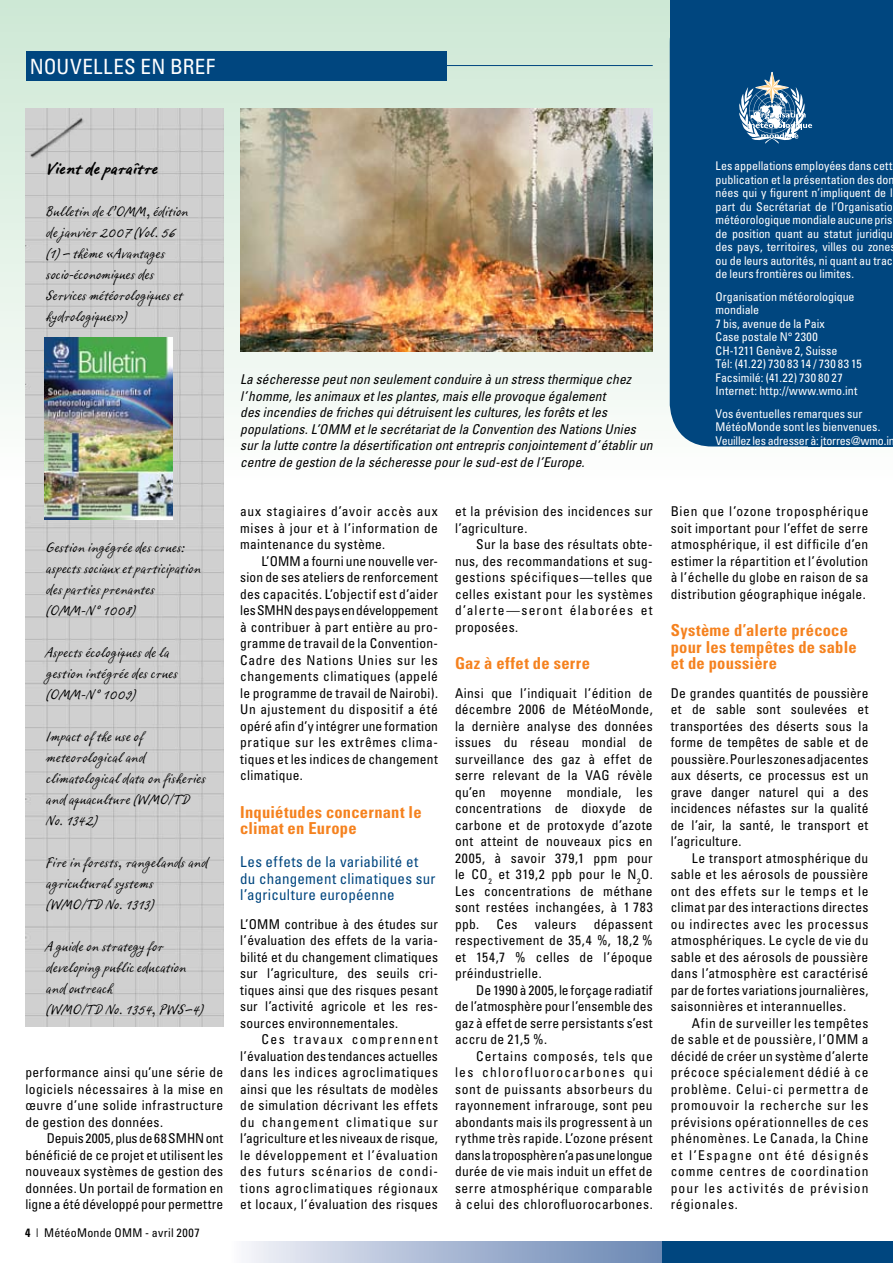
<style>
.page{position:relative;width:893px;height:1263px;background:#fff}
.page>*{position:absolute;margin:0;border:0;box-sizing:border-box;transform-origin:0 0}
.t1{font:condensed 21px "Univers";letter-spacing:.02em;color:#fff}
.t2{font:700 18px "Ropsen Script";letter-spacing:.01em;color:#000}
.t3{font:700 condensed 16.5px/16.5px "Univers";letter-spacing:.015em;color:#f5821f}
.t4{font:15px/21px "Ropsen Script";letter-spacing:.015em;color:#000}
.t5{font:condensed 15px/16.5px "Univers";letter-spacing:.015em;color:#00467f}
.t6{font:condensed 13.5px/16.5px "Univers";letter-spacing:.025em;color:#000;text-align:justify}
.t7{font:italic condensed 13.5px/16.5px "Univers";letter-spacing:.01em;color:#000}
.t8{font:condensed 12px/13.5px "Univers";color:#fff}
.t9{font:condensed 12px "Univers";letter-spacing:.025em;color:#000}
</style>
<div class="page">
<div style="left:0;top:0;width:893px;height:479px;background:linear-gradient(to bottom,#cde8d4,#fbfdfb)"></div>
<div style="left:26px;top:51px;width:420px;height:30px;background:#00467f"></div>
<hr style="left:381px;top:65px;width:272px;height:1px;background:#00467f">
<div style="left:670px;top:0;width:223px;height:446px;background:#00467f;border-radius:43px"></div>
<div style="left:670px;top:0;width:223px;height:65px;background:#00467f"></div>
<div style="left:808px;top:0;width:85px;height:446px;background:#00467f"></div>
<div style="left:661px;top:1242px;width:232px;height:21px;background:#00467f"></div>
<div style="left:232px;top:1242px;width:429px;height:21px;background:linear-gradient(to right,#f3f3f9,#6784b2)"></div>
<img style="left:26px;top:108px;width:197px;height:918px">
<img style="left:240px;top:108px;width:413px;height:243px">
<img style="left:44px;top:338px;width:128px;height:181px">
<svg style="left:739px;top:72px;width:73px;height:72px"></svg>
<h1 class="t1" style="left:30px;top:54px;width:187px">NOUVELLES EN BREF</h1>
<h2 class="t2" style="left:46px;top:158px;width:113px">Vient de paraître</h2>
<p class="t4" style="left:46px;top:202px;width:144px">Bulletin de l’OMM, édition de janvier 2007 (Vol. 56 (1) – thème «Avantages socio-économiques des<br>Services météorologiques et hydrologiques»)</p>
<p class="t4" style="left:46px;top:538px;width:156px">Gestion ingégrée des crues: aspects sociaux et participation des parties prenantes (OMM-N° 1008)</p>
<p class="t4" style="left:46px;top:643px;width:133px">Aspects écologiques de la gestion intégrée des crues (OMM-N° 1009)</p>
<p class="t4" style="left:46px;top:727px;width:161px">Impact of the use of meteorological and climatological data on fisheries and aquaculture (WMO/TD<br>No. 1342)</p>
<p class="t4" style="left:46px;top:853px;width:163px">Fire in forests, rangelands and agricultural systems (WMO/TD No. 1313)</p>
<p class="t4" style="left:46px;top:937px;width:159px">A guide on strategy for developing public education and outreach<br>(WMO/TD No. 1354, PWS–4)</p>
<p class="t6" style="left:26px;top:1064px;width:199px">performance ainsi qu’une série de logiciels nécessaires à la mise en œuvre d’une solide infrastructure de gestion des données.</p>
<p class="t6" style="left:26px;top:1130px;width:199px;text-indent:21px">Depuis 2005, plus de 68 SMHN ont bénéficié de ce projet et utilisent les nouveaux systèmes de gestion des données. Un portail de formation en ligne a été développé pour permettre</p>
<p class="t9" style="left:36px;top:1225px;width:165px">| MétéoMonde OMM - avril 2007</p>
<p class="t7" style="left:240px;top:371px;width:414px">La sécheresse peut non seulement conduire à un stress thermique chez l’homme, les animaux et les plantes, mais elle provoque également<br>des incendies de friches qui détruisent les cultures, les forêts et les populations. L’OMM et le secrétariat de la Convention des Nations Unies sur la lutte contre la désertification ont entrepris conjointement d’établir un centre de gestion de la sécheresse pour le sud-est de l’Europe.</p>
<p class="t6" style="left:240px;top:503px;width:199px">aux stagiaires d’avoir accès aux mises à jour et à l’information de maintenance du système.</p>
<p class="t6" style="left:240px;top:552px;width:199px;text-indent:21px">L’OMM a fourni une nouvelle ver&shy;sion de ses ateliers de renforcement des capacités. L’objectif est d’aider les SMHN des pays en développement à contribuer à part entière au pro&shy;gramme de travail de la Convention-Cadre des Nations Unies sur les changements climatiques (appelé le programme de travail de Nairobi).<br>Un ajustement du dispositif a été opéré afin d’y intégrer une formation pratique sur les extrêmes clima&shy;tiques et les indices de changement climatique.</p>
<p class="t3" style="left:240px;top:803px;width:183px">Inquiétudes concernant le climat en Europe</p>
<p class="t5" style="left:240px;top:853px;width:197px">Les effets de la variabilité et du changement climatiques sur l’agriculture européenne</p>
<p class="t6" style="left:240px;top:915px;width:199px">L’OMM contribue à des études sur l’évaluation des effets de la varia&shy;bilité et du changement climatiques sur l’agriculture, des seuils cri&shy;tiques ainsi que des risques pesant sur l’activité agricole et les res&shy;sources environnementales.</p>
<p class="t6" style="left:240px;top:1031px;width:199px;text-indent:21px">Ces travaux comprennent l’évaluation des tendances actuelles dans les indices agroclimatiques ainsi que les résultats de modèles de simulation décrivant les effets du changement climatique sur l’agriculture et les niveaux de risque, le développement et l’évaluation des futurs scénarios de condi&shy;tions agroclimatiques régionaux et locaux, l’évaluation des risques</p>
<p class="t6" style="left:455px;top:503px;width:199px">et la prévision des incidences sur l’agriculture.</p>
<p class="t6" style="left:455px;top:536px;width:199px;text-indent:21px">Sur la base des résultats obte&shy;nus, des recommandations et sug&shy;gestions spécifiques—telles que celles existant pour les systèmes d’alerte—seront élaborées et proposées.</p>
<p class="t3" style="left:455px;top:655px;width:136px">Gaz à effet de serre</p>
<p class="t6" style="left:455px;top:684px;width:199px">Ainsi que l’indiquait l’édition de décembre 2006 de MétéoMonde, la dernière analyse des données issues du réseau mondial de surveillance des gaz à effet de serre relevant de la VAG révèle qu’en moyenne mondiale, les concentrations de dioxyde de carbone et de protoxyde d’azote ont atteint de nouveaux pics en 2005, à savoir 379,1 ppm pour le CO<sub>2</sub> et 319,2 ppb pour le N<sub>2</sub>O.<br>Les concentrations de méthane sont restées inchangées, à 1 783 ppb.</p>
<p class="t6" style="left:496px;top:915px;width:23px">Ces</p>
<p class="t6" style="left:535px;top:915px;width:43px">valeurs</p>
<p class="t6" style="left:455px;top:915px;width:199px;text-indent:139px">dépassent respectivement de 35,4 %, 18,2 % et 154,7 % celles de l’époque préindustrielle.</p>
<p class="t6" style="left:455px;top:981px;width:199px;text-indent:21px">De 1990 à 2005, le forçage radiatif de l’atmosphère pour l’ensemble des gaz à effet de serre persistants s’est accru de 21,5 %.</p>
<p class="t6" style="left:455px;top:1047px;width:199px;text-indent:21px">Certains composés, tels que les chlorofluorocarbones qui sont de puissants absorbeurs du rayonnement infrarouge, sont peu abondants mais ils progressent à un rythme très rapide. L’ozone présent dans la troposphère n’a pas une longue durée de vie mais induit un effet de serre atmosphérique comparable à celui des chlorofluorocarbones.</p>
<p class="t8" style="left:716px;top:159px;width:180px">Les appellations employées dans cett publication et la présentation des don nées qui y figurent n’impliquent de l part du Secrétariat de l’Organisatio météorologique mondiale aucune pris de position quant au statut juridiqu des pays, territoires, villes ou zone ou de leurs autorités, ni quant au trac de leurs frontières ou limites.</p>
<p class="t8" style="left:716px;top:290px;width:148px">Organisation météorologique mondiale<br>7 bis, avenue de la Paix<br>Case postale N° 2300<br>CH-1211 Genève 2, Suisse<br>Tél: (41.22) 730 83 14 / 730 83 15<br>Facsimilé: (41.22) 730 80 27<br>Internet: http://www.wmo.int</p>
<p class="t8" style="left:716px;top:407px;width:181px">Vos éventuelles remarques sur<br>MétéoMonde sont les bienvenues.<br>Veuillez les adresser à: jtorres@wmo.in</p>
<p class="t6" style="left:671px;top:503px;width:199px">Bien que l’ozone troposphérique soit important pour l’effet de serre atmosphérique, il est difficile d’en estimer la répartition et l’évolution à l’échelle du globe en raison de sa distribution géographique inégale.</p>
<p class="t3" style="left:671px;top:622px;width:187px">Système d’alerte précoce pour les tempêtes de sable et de poussière</p>
<p class="t6" style="left:671px;top:684px;width:199px">De grandes quantités de poussière et de sable sont soulevées et transportées des déserts sous la forme de tempêtes de sable et de poussière. Pour les zones adjacentes aux déserts, ce processus est un grave danger naturel qui a des incidences néfastes sur la qualité de l’air, la santé, le transport et l’agriculture.</p>
<p class="t6" style="left:671px;top:849px;width:199px;text-indent:21px">Le transport atmosphérique du sable et les aérosols de poussière ont des effets sur le temps et le climat par des interactions directes ou indirectes avec les processus atmosphériques. Le cycle de vie du sable et des aérosols de poussière dans l’atmosphère est caractérisé par de fortes variations journalières, saisonnières et interannuelles.</p>
<p class="t6" style="left:671px;top:1014px;width:199px;text-indent:21px">Afin de surveiller les tempêtes de sable et de poussière, l’OMM a décidé de créer un système d’alerte précoce spécialement dédié à ce problème. Celui-ci permettra de promouvoir la recherche sur les prévisions opérationnelles de ces phénomènes. Le Canada, la Chine et l’Espagne ont été désignés comme centres de coordination pour les activités de prévision régionales.</p>
</div>
